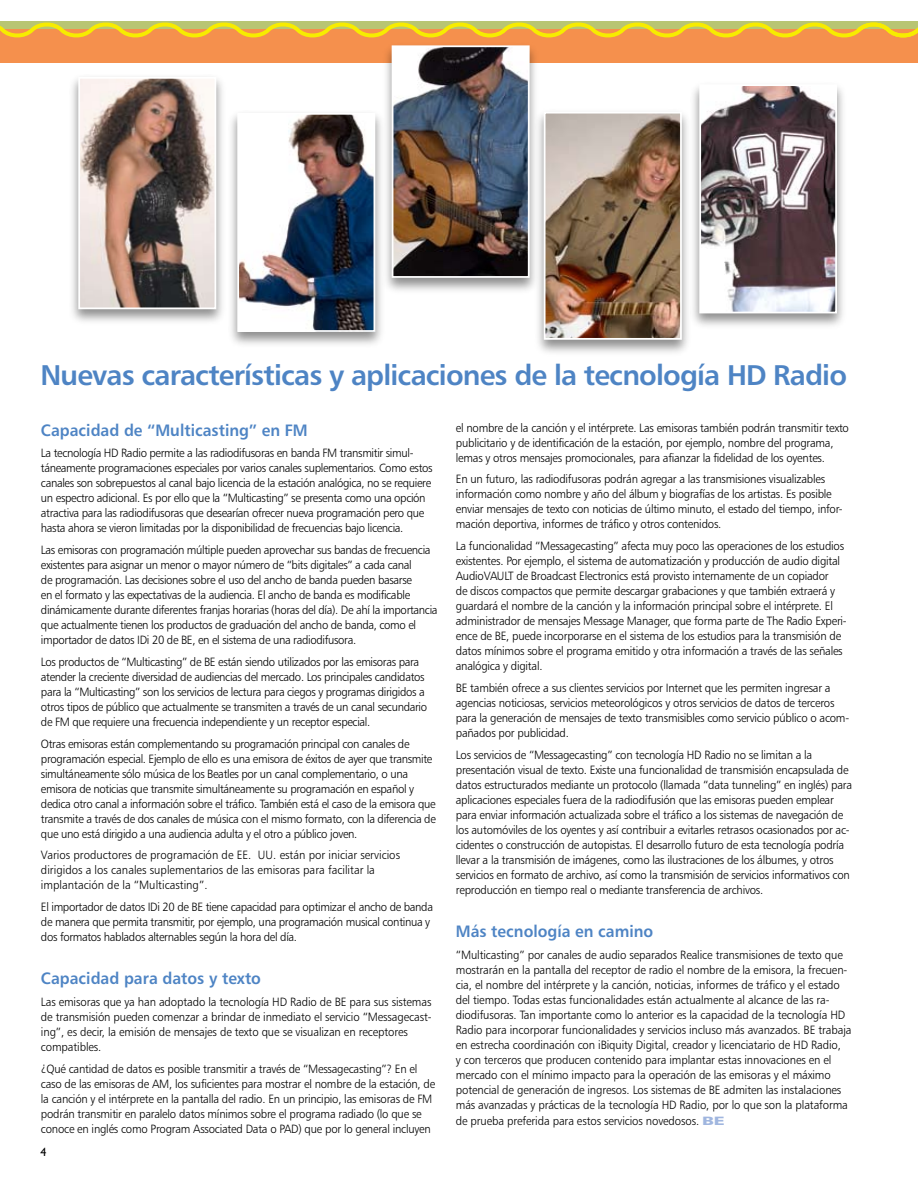
<style>
.page{position:relative;width:918px;height:1188px;background:#fff}
.page>*{position:absolute;margin:0;border:0;box-sizing:border-box;transform-origin:0 0}
.t1{font:28.5px "Humanist 777 BT Bold B";letter-spacing:-.03em;color:#4e84c4}
.t2{font:16.5px "Humanist 777 BT Bold B";color:#4e84c4;scale:.95 1}
.t3{font:12px/15px "Humanist 777 BT Light B";letter-spacing:-.02em;color:#000;scale:.95 1}
.t4{font:12px/15px "Humanist 777 BT Light B";color:#000;scale:.95 1}
.s1{font-family:"Humanist 777 BT Black B";color:#a0b6df}
</style>
<div class="page">
<div style="left:0;top:28px;width:918px;height:35px;background:#f5904d"></div>
<svg style="left:0;top:21px;width:918px;height:17px"></svg>
<div style="left:690px;top:81px;width:157px;height:249px;background:#000;opacity:.45"></div>
<img style="left:702px;top:87px;width:132px;height:223px">
<div style="left:699px;top:84px;width:138px;height:229px;border:2px solid #fff"></div>
<div style="left:382px;top:42px;width:158px;height:253px;background:#000;opacity:.45"></div>
<img style="left:395px;top:48px;width:132px;height:227px">
<div style="left:392px;top:45px;width:138px;height:233px;border:2px solid #fff"></div>
<div style="left:69px;top:74px;width:157px;height:253px;background:#000;opacity:.45"></div>
<img style="left:81px;top:80px;width:132px;height:226px">
<div style="left:78px;top:77px;width:138px;height:232px;border:2px solid #fff"></div>
<div style="left:534px;top:109px;width:158px;height:248px;background:#000;opacity:.45"></div>
<img style="left:547px;top:115px;width:132px;height:222px">
<div style="left:544px;top:112px;width:138px;height:228px;border:2px solid #fff"></div>
<div style="left:228px;top:110px;width:157px;height:237px;background:#000;opacity:.45"></div>
<img style="left:240px;top:116px;width:132px;height:213px">
<div style="left:237px;top:113px;width:138px;height:219px;border:2px solid #fff"></div>
<h1 class="t1" style="left:40px;top:357px;width:808px">Nuevas características y aplicaciones de la tecnología HD Radio</h1>
<h2 class="t2" style="left:41px;top:419px;width:282px">Capacidad de “Multicasting” en FM</h2>
<p class="t3" style="left:41px;top:446px;width:414px">La tecnología HD Radio permite a las radiodifusoras en banda FM transmitir simul&shy;táneamente programaciones especiales por varios canales suplementarios. Como estos canales son sobrepuestos al canal bajo licencia de la estación analógica, no se requiere un espectro adicional. Es por ello que la “Multicasting” se presenta como una opción atractiva para las radiodifusoras que desearían ofrecer nueva programación pero que hasta ahora se vieron limitadas por la disponibilidad de frecuencias bajo licencia.</p>
<p class="t3" style="left:41px;top:542px;width:419px">Las emisoras con programación múltiple pueden aprovechar sus bandas de frecuencia existentes para asignar un menor o mayor número de “bits digitales” a cada canal<br>de programación. Las decisiones sobre el uso del ancho de banda pueden basarse<br>en el formato y las expectativas de la audiencia. El ancho de banda es modificable dinámicamente durante diferentes franjas horarias (horas del día). De ahí la importancia que actualmente tienen los productos de graduación del ancho de banda, como el importador de datos IDi 20 de BE, en el sistema de una radiodifusora.</p>
<p class="t3" style="left:41px;top:654px;width:408px">Los productos de “Multicasting” de BE están siendo utilizados por las emisoras para atender la creciente diversidad de audiencias del mercado. Los principales candidatos para la “Multicasting” son los servicios de lectura para ciegos y programas dirigidos a otros tipos de público que actualmente se transmiten a través de un canal secundario de FM que requiere una frecuencia independiente y un receptor especial.</p>
<p class="t3" style="left:41px;top:736px;width:417px">Otras emisoras están complementando su programación principal con canales de programación especial. Ejemplo de ello es una emisora de éxitos de ayer que transmite simultáneamente sólo música de los Beatles por un canal complementario, o una emisora de noticias que transmite simultáneamente su programación en español y dedica otro canal a información sobre el tráfico. También está el caso de la emisora que transmite a través de dos canales de música con el mismo formato, con la diferencia de que uno está dirigido a una audiencia adulta y el otro a público joven.</p>
<p class="t4" style="left:41px;top:848px;width:380px">Varios productores de programación de EE. UU. están por iniciar servicios dirigidos a los canales suplementarios de las emisoras para facilitar la implantación de la “Multicasting”.</p>
<p class="t3" style="left:41px;top:899px;width:414px">El importador de datos IDi 20 de BE tiene capacidad para optimizar el ancho de banda de manera que permita transmitir, por ejemplo, una programación musical continua y dos formatos hablados alternables según la hora del día.</p>
<h2 class="t2" style="left:41px;top:968px;width:233px">Capacidad para datos y texto</h2>
<p class="t3" style="left:41px;top:994px;width:413px">Las emisoras que ya han adoptado la tecnología HD Radio de BE para sus sistemas de transmisión pueden comenzar a brindar de inmediato el servicio “Messagecast&shy;ing”, es decir, la emisión de mensajes de texto que se visualizan en receptores compatibles.</p>
<p class="t3" style="left:41px;top:1061px;width:417px">¿Qué cantidad de datos es posible transmitir a través de “Messagecasting”? En el caso de las emisoras de AM, los suficientes para mostrar el nombre de la estación, de la canción y el intérprete en la pantalla del radio. En un principio, las emisoras de FM podrán transmitir en paralelo datos mínimos sobre el programa radiado (lo que se conoce en inglés como Program Associated Data o PAD) que por lo general incluyen</p>
<p class="t3" style="left:456px;top:420px;width:415px">el nombre de la canción y el intérprete. Las emisoras también podrán transmitir texto publicitario y de identificación de la estación, por ejemplo, nombre del programa, lemas y otros mensajes promocionales, para afianzar la fidelidad de los oyentes.</p>
<p class="t3" style="left:456px;top:471px;width:409px">En un futuro, las radiodifusoras podrán agregar a las transmisiones visualizables información como nombre y año del álbum y biografías de los artistas. Es posible enviar mensajes de texto con noticias de último minuto, el estado del tiempo, infor&shy;mación deportiva, informes de tráfico y otros contenidos.</p>
<p class="t3" style="left:456px;top:538px;width:413px">La funcionalidad “Messagecasting” afecta muy poco las operaciones de los estudios existentes. Por ejemplo, el sistema de automatización y producción de audio digital AudioVAULT de Broadcast Electronics está provisto internamente de un copiador<br>de discos compactos que permite descargar grabaciones y que también extraerá y guardará el nombre de la canción y la información principal sobre el intérprete. El administrador de mensajes Message Manager, que forma parte de The Radio Experi&shy;ence de BE, puede incorporarse en el sistema de los estudios para la transmisión de datos mínimos sobre el programa emitido y otra información a través de las señales analógica y digital.</p>
<p class="t3" style="left:456px;top:680px;width:416px">BE también ofrece a sus clientes servicios por Internet que les permiten ingresar a agencias noticiosas, servicios meteorológicos y otros servicios de datos de terceros para la generación de mensajes de texto transmisibles como servicio público o acom&shy;pañados por publicidad.</p>
<p class="t3" style="left:456px;top:747px;width:419px">Los servicios de “Messagecasting” con tecnología HD Radio no se limitan a la presentación visual de texto. Existe una funcionalidad de transmisión encapsulada de datos estructurados mediante un protocolo (llamada “data tunneling” en inglés) para aplicaciones especiales fuera de la radiodifusión que las emisoras pueden emplear para enviar información actualizada sobre el tráfico a los sistemas de navegación de los automóviles de los oyentes y así contribuir a evitarles retrasos ocasionados por ac&shy;cidentes o construcción de autopistas. El desarrollo futuro de esta tecnología podría llevar a la transmisión de imágenes, como las ilustraciones de los álbumes, y otros servicios en formato de archivo, así como la transmisión de servicios informativos con reproducción en tiempo real o mediante transferencia de archivos.</p>
<h2 class="t2" style="left:456px;top:921px;width:209px">Más tecnología en camino</h2>
<p class="t3" style="left:456px;top:947px;width:418px">“Multicasting” por canales de audio separados Realice transmisiones de texto que mostrarán en la pantalla del receptor de radio el nombre de la emisora, la frecuen&shy;cia, el nombre del intérprete y la canción, noticias, informes de tráfico y el estado del tiempo. Todas estas funcionalidades están actualmente al alcance de las ra&shy;diodifusoras. Tan importante como lo anterior es la capacidad de la tecnología HD Radio para incorporar funcionalidades y servicios incluso más avanzados. BE trabaja en estrecha coordinación con iBiquity Digital, creador y licenciatario de HD Radio,<br>y con terceros que producen contenido para implantar estas innovaciones en el mercado con el mínimo impacto para la operación de las emisoras y el máximo potencial de generación de ingresos. Los sistemas de BE admiten las instalaciones más avanzadas y prácticas de la tecnología HD Radio, por lo que son la plataforma de prueba preferida para estos servicios novedosos. <span class="s1">BE</span></p>
</div>
